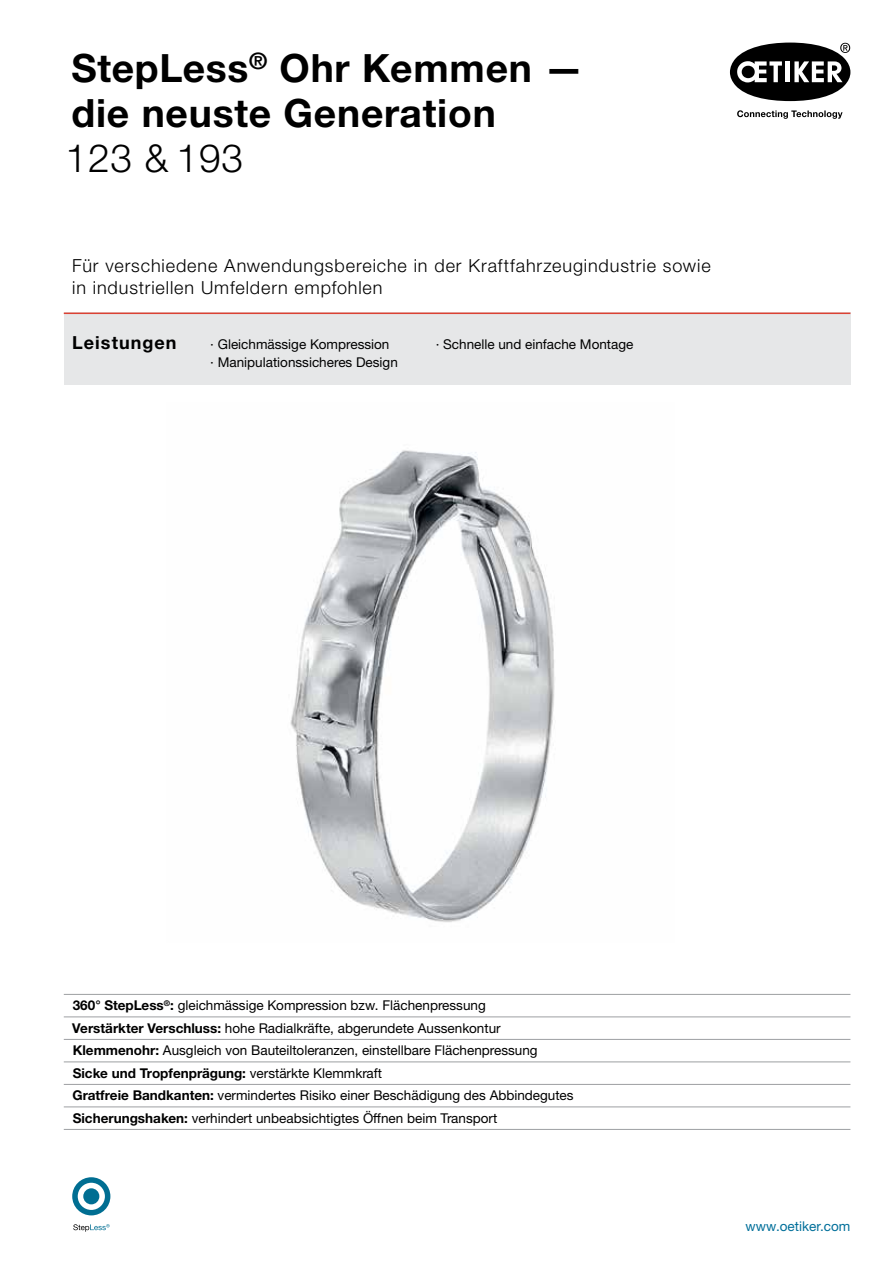
<style>
.page{position:relative;width:893px;height:1263px;background:#fff}
.page>*{position:absolute;margin:0;border:0;box-sizing:border-box;transform-origin:0 0}
.t1{font:700 39px/45px "Helvetica Neue LTW1 G";letter-spacing:.02em;color:#000}
.t2{font:300 39px "Helvetica Neue LTW1 G";letter-spacing:.02em;color:#000}
.t3{font:300 18px/22.5px "Helvetica Neue LTW1 G";letter-spacing:.05em;color:#000}
.t4{font:700 18px "Helvetica Neue LTW1 G";letter-spacing:.055em;color:#000}
.t5{font:13.5px/22.5px "Helvetica Neue LTW1 G";color:#000}
.t6{font:13.5px "Helvetica Neue LTW1 G";color:#006f9a}
.s1{font-weight:700}
</style>
<div class="page">
<img style="left:290px;top:450px;width:265px;height:472px">
<svg style="left:737px;top:110px;width:106px;height:9px"></svg>
<svg style="left:730px;top:43px;width:120px;height:58px"></svg>
<svg style="left:73px;top:1224px;width:37px;height:8px"></svg>
<svg style="left:72px;top:1177px;width:38px;height:38px"></svg>
<div style="left:64px;top:313px;width:786px;height:72px;background:#e6e7e8"></div>
<hr style="left:64px;top:313px;width:786px;height:1px;background:#dc4133">
<hr style="left:64px;top:994px;width:786px;height:1px;background:#9d9fa2">
<hr style="left:64px;top:1016px;width:786px;height:1px;background:#9d9fa2">
<hr style="left:64px;top:1039px;width:786px;height:1px;background:#9d9fa2">
<hr style="left:64px;top:1061px;width:786px;height:1px;background:#9d9fa2">
<hr style="left:64px;top:1084px;width:786px;height:1px;background:#9d9fa2">
<hr style="left:64px;top:1106px;width:786px;height:1px;background:#9d9fa2">
<hr style="left:64px;top:1129px;width:786px;height:1px;background:#9d9fa2">
<h1 class="t1" style="left:71px;top:46px;width:513px">StepLess<sup>®</sup> Ohr Kemmen — die neuste Generation</h1>
<h1 class="t2" style="left:66px;top:135px;width:179px">123 &amp; 193</h1>
<h2 class="t3" style="left:72px;top:254px;width:640px">Für verschiedene Anwendungsbereiche in der Kraftfahrzeugindustrie sowie in industriellen Umfeldern empfohlen</h2>
<h2 class="t4" style="left:72px;top:331px;width:106px">Leistungen</h2>
<p class="t5" style="left:210px;top:335px;width:189px;line-height:18px">· Gleichmässige Kompression<br>· Manipulationssicheres Design</p>
<p class="t5" style="left:436px;top:332px;width:199px">· Schnelle und einfache Montage</p>
<p class="t5" style="left:72px;top:994px;width:503px"><span class="s1">360° StepLess</span><sup>®</sup><span class="s1">:</span> gleichmässige Kompression bzw. Flächenpressung<br><span class="s1">Verstärkter Verschluss:</span> hohe Radialkräfte, abgerundete Aussenkontur <span class="s1">Klemmenohr:</span> Ausgleich von Bauteiltoleranzen, einstellbare Flächenpressung <span class="s1">Sicke und Tropfenprägung:</span> verstärkte Klemmkraft<br><span class="s1">Gratfreie Bandkanten:</span> vermindertes Risiko einer Beschädigung des Abbindegutes <span class="s1">Sicherungshaken:</span> verhindert unbeabsichtigtes Öffnen beim Transport</p>
<p class="t6" style="left:745px;top:1217px;width:107px">www.oetiker.com</p>
</div>
